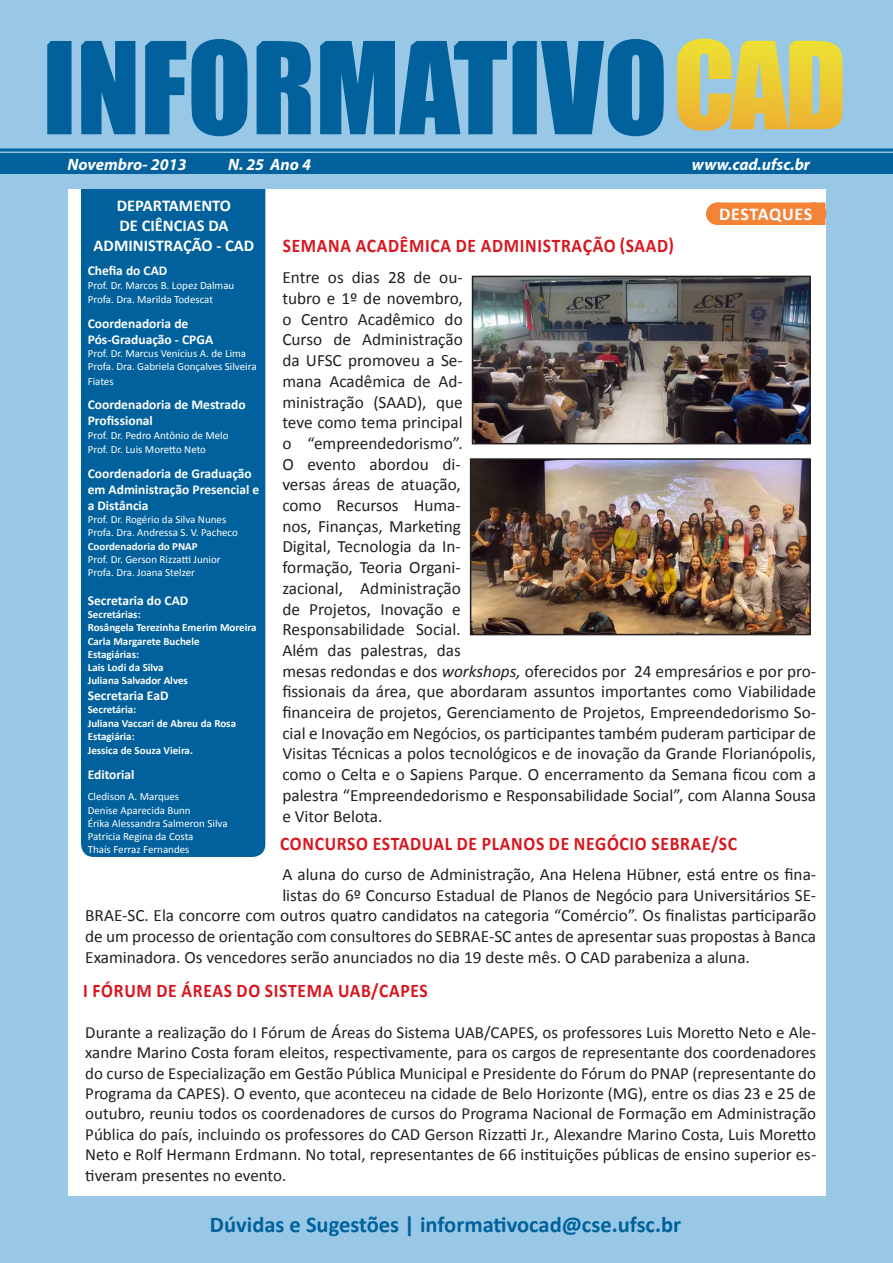
<style>
.page{position:relative;width:893px;height:1263px;background:#98c8e5}
.page>*{position:absolute;margin:0;border:0;box-sizing:border-box;transform-origin:0 0}
.rodape{font:700 22.5px "Calibri";color:#00619c}
._02_titulo_vermelho{font:700 19.35px "Calibri";letter-spacing:.04em;color:#d7171f;scale:.91 1}
.destaque{font:700 18px "Calibri";letter-spacing:.03em;color:#fff}
._02_titulo_vermelho-2{font:17.25px/20.7px "Calibri";color:#231f20}
._02_titulo_vermelho-3{font:16.95px/20.4px "Calibri";color:#231f20;text-align:justify}
.expediente_-_departa{font:700 16.5px/19.8px "Calibri";color:#fff;text-align:center}
._03_texto{font:italic 700 16.5px "Myriad Pro";color:#fff}
.expediente_-_titulo{font:700 13.5px/16.2px "Calibri";color:#fff}
.expediente_-_nomes{font:700 13.5px "Calibri";color:#fff}
.expediente_-_nomes-2{font:10.95px/13.2px "Calibri";color:#fff}
.expediente_-_nomes-3{font:700 10.95px "Calibri";color:#fff}
.expediente_-_titulo-2{font:10.95px "Calibri";color:#fff}
.s1{font-weight:700}
.s2{font-style:italic}
</style>
<div class="page">
<div style="left:68px;top:189px;width:757px;height:1006px;background:#fff"></div>
<hr style="left:0;top:149px;width:893px;height:3px;background:#00619c">
<div style="left:0;top:153px;width:893px;height:21px;background:#00619c"></div>
<svg style="left:47px;top:39px;width:617px;height:97px;fill:#00619c"></svg>
<svg style="left:677px;top:39px;width:166px;height:92px"></svg>
<div style="left:81px;top:189px;width:184px;height:668px;background:#00619c"></div>
<div style="left:716px;top:202px;width:109px;height:23px;background:#f48237"></div>
<img style="left:475px;top:279px;width:333px;height:162px">
<div style="left:472px;top:276px;width:339px;height:168px;border:2px solid #231f20"></div>
<img style="left:473px;top:461px;width:335px;height:171px">
<div style="left:470px;top:458px;width:341px;height:177px;border:2px solid #231f20"></div>
<p class="_03_texto" style="left:68px;top:154px;width:121px">Novembro- 2013</p>
<p class="_03_texto" style="left:228px;top:154px;width:85px">N. 25 Ano 4</p>
<p class="_03_texto" style="left:692px;top:154px;width:120px">www.cad.ufsc.br</p>
<p class="expediente_-_departa" style="left:94px;top:196px;width:162px">DEPARTAMENTO<br>DE CIÊNCIAS DA<br>ADMINISTRAÇÃO - CAD</p>
<p class="expediente_-_titulo" style="left:88px;top:263px;width:81px">Chefia do CAD</p>
<p class="expediente_-_nomes-2" style="left:88px;top:278px;width:148px">Prof. Dr. Marcos B. Lopez Dalmau</p>
<p class="expediente_-_nomes-2" style="left:88px;top:293px;width:127px">Profa. Dra. Marilda Todescat</p>
<p class="expediente_-_titulo" style="left:88px;top:315px;width:127px">Coordenadoria de<br>Pós-Graduação - CPGA</p>
<p class="expediente_-_nomes-2" style="left:88px;top:347px;width:160px">Prof. Dr. Marcus Venícius A. de Lima</p>
<p class="expediente_-_nomes-2" style="left:88px;top:359px;width:170px;line-height:14.4px">Profa. Dra. Gabriela Gonçalves Silveira<br>Fiates</p>
<p class="expediente_-_titulo" style="left:88px;top:397px;width:159px">Coordenadoria de Mestrado<br>Profissional</p>
<p class="expediente_-_nomes-2" style="left:88px;top:428px;width:142px">Prof. Dr. Pedro Antônio de Melo</p>
<p class="expediente_-_nomes-2" style="left:88px;top:443px;width:120px">Prof. Dr. Luis Moretto Neto</p>
<p class="expediente_-_titulo" style="left:88px;top:465px;width:173px">Coordenadoria de Graduação em Administração Presencial e a Distância</p>
<p class="expediente_-_nomes-2" style="left:88px;top:513px;width:140px">Prof. Dr. Rogério da Silva Nunes</p>
<p class="expediente_-_nomes-2" style="left:88px;top:526px;width:152px">Profa. Dra. Andressa S. V. Pacheco<br><span class="s1">Coordenadoria do PNAP</span></p>
<p class="expediente_-_nomes-2" style="left:88px;top:552px;width:134px">Prof. Dr. Gerson Rizzatti Junior</p>
<p class="expediente_-_nomes-2" style="left:88px;top:566px;width:109px">Profa. Dra. Joana Stelzer</p>
<p class="expediente_-_nomes" style="left:88px;top:592px;width:102px">Secretaria do CAD</p>
<p class="expediente_-_nomes-3" style="left:88px;top:608px;width:54px">Secretárias:</p>
<p class="expediente_-_nomes-3" style="left:88px;top:621px;width:170px">Rosângela Terezinha Emerim Moreira</p>
<p class="expediente_-_nomes-3" style="left:88px;top:634px;width:113px">Carla Margarete Buchele</p>
<p class="expediente_-_nomes-3" style="left:88px;top:647px;width:53px">Estagiárias:</p>
<p class="expediente_-_nomes-3" style="left:88px;top:660px;width:77px">Lais Lodi da Silva</p>
<p class="expediente_-_nomes-3" style="left:88px;top:673px;width:102px">Juliana Salvador Alves</p>
<p class="expediente_-_nomes" style="left:88px;top:687px;width:82px">Secretaria EaD</p>
<p class="expediente_-_nomes-3" style="left:88px;top:703px;width:50px">Secretária:</p>
<p class="expediente_-_nomes-3" style="left:88px;top:716px;width:150px">Juliana Vaccari de Abreu da Rosa</p>
<p class="expediente_-_nomes-3" style="left:88px;top:729px;width:48px">Estagiária:</p>
<p class="expediente_-_nomes-3" style="left:88px;top:743px;width:107px">Jessica de Souza Vieira.</p>
<p class="expediente_-_titulo" style="left:88px;top:766px;width:48px">Editorial</p>
<p class="expediente_-_titulo-2" style="left:88px;top:790px;width:93px">Cledison A. Marques</p>
<p class="expediente_-_nomes-2" style="left:88px;top:803px;width:104px">Denise Aparecida Bunn</p>
<p class="expediente_-_nomes-2" style="left:88px;top:816px;width:141px">Érika Alessandra Salmeron Silva</p>
<p class="expediente_-_nomes-2" style="left:88px;top:830px;width:107px">Patricia Regina da Costa<br>Thaís Ferraz Fernandes</p>
<p class="destaque" style="left:719px;top:202px;width:95px">DESTAQUES</p>
<p class="_02_titulo_vermelho" style="left:283px;top:233px;width:432px">SEMANA ACADÊMICA DE ADMINISTRAÇÃO (SAAD)</p>
<p class="_02_titulo_vermelho-2" style="left:282px;top:267px;width:535px">Entre os dias 28 de ou-<br>tubro e 1º de novembro,<br>o Centro Acadêmico do<br>Curso de Administração<br>da UFSC promoveu a Se-<br>mana Acadêmica de Ad-<br>ministração (SAAD), que<br>teve como tema principal<br>o “empreendedorismo”.<br>O evento abordou di-<br>versas áreas de atuação,<br>como Recursos Huma-<br>nos, Finanças, Marketing<br>Digital, Tecnologia da In-<br>formação, Teoria Organi-<br>zacional, Administração<br>de Projetos, Inovação e<br>Responsabilidade Social.<br>Além das palestras, das<br>mesas redondas e dos <span class="s2">workshops,</span> oferecidos por 24 empresários e por pro&shy;fissionais da área, que abordaram assuntos importantes como Viabilidade financeira de projetos, Gerenciamento de Projetos, Empreendedorismo So&shy;cial e Inovação em Negócios, os participantes também puderam participar de Visitas Técnicas a polos tecnológicos e de inovação da Grande Florianópolis, como o Celta e o Sapiens Parque. O encerramento da Semana ficou com a palestra “Empreendedorismo e Responsabilidade Social”, com Alanna Sousa e Vitor Belota.</p>
<p class="_02_titulo_vermelho" style="left:280px;top:831px;width:504px">CONCURSO ESTADUAL DE PLANOS DE NEGÓCIO SEBRAE/SC</p>
<p class="_02_titulo_vermelho-2" style="left:282px;top:864px;width:535px">A aluna do curso de Administração, Ana Helena Hübner, está entre os fina-</p>
<p class="_02_titulo_vermelho-2" style="left:282px;top:885px;width:535px">listas do 6º Concurso Estadual de Planos de Negócio para Universitários SE-</p>
<p class="_02_titulo_vermelho-2" style="left:85px;top:905px;width:732px">BRAE-SC. Ela concorre com outros quatro candidatos na categoria “Comércio”. Os finalistas participarão</p>
<p class="_02_titulo_vermelho-2" style="left:85px;top:926px;width:732px">de um processo de orientação com consultores do SEBRAE-SC antes de apresentar suas propostas à Banca</p>
<p class="_02_titulo_vermelho-2" style="left:85px;top:947px;width:666px">Examinadora. Os vencedores serão anunciados no dia 19 deste mês. O CAD parabeniza a aluna.</p>
<p class="_02_titulo_vermelho" style="left:83px;top:978px;width:380px">I FÓRUM DE ÁREAS DO SISTEMA UAB/CAPES</p>
<p class="_02_titulo_vermelho-3" style="left:85px;top:1022px;width:732px">Durante a realização do I Fórum de Áreas do Sistema UAB/CAPES, os professores Luis Moretto Neto e Ale&shy;xandre Marino Costa foram eleitos, respectivamente, para os cargos de representante dos coordenadores do curso de Especialização em Gestão Pública Municipal e Presidente do Fórum do PNAP (representante do Programa da CAPES). O evento, que aconteceu na cidade de Belo Horizonte (MG), entre os dias 23 e 25 de outubro, reuniu todos os coordenadores de cursos do Programa Nacional de Formação em Administração Pública do país, incluindo os professores do CAD Gerson Rizzatti Jr., Alexandre Marino Costa, Luis Moretto Neto e Rolf Hermann Erdmann. No total, representantes de 66 instituições públicas de ensino superior es&shy;tiveram presentes no evento.</p>
<p class="rodape" style="left:210px;top:1210px;width:473px">Dúvidas e Sugestões | informativocad@cse.ufsc.br</p>
</div>
